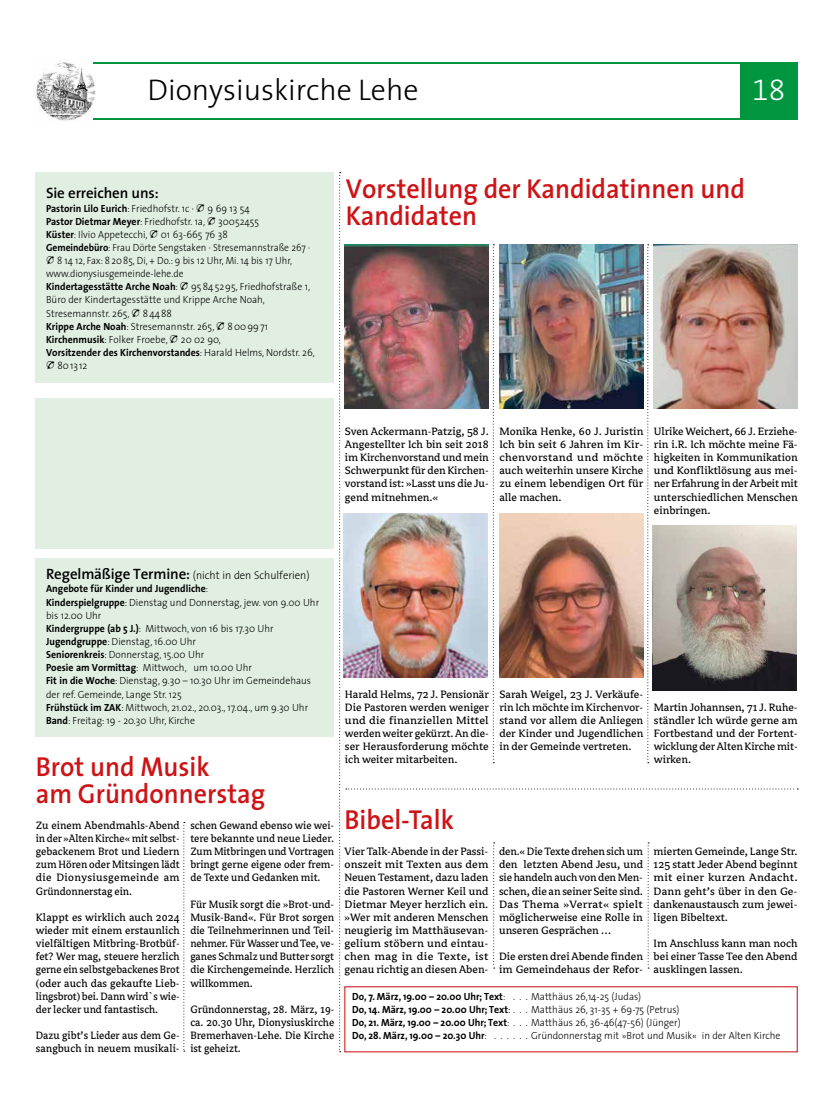
<style>
.page{position:relative;width:833px;height:1117px;background:#fff}
.page>*{position:absolute;margin:0;border:0;box-sizing:border-box;transform-origin:0 0}
.t1{font:300 30px "The Sans";color:#000}
.t2{font:30px "The Sans Light Expert";color:#fff}
.t3{font:600 27.5px/26.2px "The Sans";color:#cd1316;scale:.95 1}
.t4{font:600 15px "The Sans";letter-spacing:-.01em;color:#000}
.t5{font:11.88px/13.1px "Avance Pro";color:#000;text-align:justify}
.t6{font:11.88px/13.1px "Avance Pro";color:#000;text-align:justify;scale:.95 1}
.t7{font:300 11.25px "The Sans";color:#000;scale:.95 1}
.t8{font:300 10.38px/13.1px "The Sans";color:#000;scale:.95 1}
.t9{font:700 10.38px "The Sans";color:#000;scale:.95 1}
.t10{font:300 10.38px "The Sans";color:#000;scale:.92 1}
.t11{font:300 10.38px "The Sans";letter-spacing:.06em;color:#000;scale:.95 1}
.s1{font-weight:300}
.s2{font-weight:700}
.s3{font-family:"European Pi Three";font-weight:400;font-size:11.25px}
.s4{font-weight:600;font-size:15px}
</style>
<div class="page">
<div style="left:35px;top:398px;width:299px;height:150px;background:#e1efe2"></div>
<div style="left:740px;top:62px;width:57px;height:57px;background:#00963f"></div>
<img style="left:36px;top:62px;width:60px;height:59px">
<hr style="left:93px;top:62px;width:704px;height:2px;background:#00963f">
<hr style="left:93px;top:118px;width:704px;height:1px;background:#00963f">
<div style="left:35px;top:172px;width:299px;height:210px;background:#e1efe2"></div>
<div style="left:35px;top:558px;width:299px;height:178px;background:#e1efe2"></div>
<svg style="left:183px;top:821px;width:2px;height:230px"></svg>
<svg style="left:339px;top:172px;width:459px;height:879px"></svg>
<img style="left:345px;top:244px;width:143px;height:164px">
<img style="left:499px;top:244px;width:144px;height:164px">
<img style="left:653px;top:244px;width:144px;height:164px">
<img style="left:343px;top:513px;width:144px;height:164px">
<img style="left:652px;top:525px;width:144px;height:165px">
<img style="left:499px;top:513px;width:144px;height:164px">
<h1 class="t1" style="left:147px;top:65px;width:272px">Dionysiuskirche Lehe</h1>
<h1 class="t2" style="left:752px;top:65px;width:35px">18</h1>
<p class="t4" style="left:46px;top:181px;width:114px">Sie erreichen uns:</p>
<p class="t9" style="left:46px;top:199px;width:157px">Pastorin Lilo Eurich<span class="s1">: Friedhofstr. 1c ·</span></p>
<p class="t8" style="left:207px;top:201px;width:46px">9 69 13 54</p>
<p class="t8" style="left:46px;top:214px;width:226px"><span class="s2">Pastor Dietmar Meyer</span>: Friedhofstr. 1a, <span class="s3">T</span> 30052455</p>
<p class="t8" style="left:46px;top:227px;width:193px"><span class="s2">Küster</span>: Ilvio Appetecchi, <span class="s3">T</span> 01 63-665 76 38</p>
<p class="t10" style="left:46px;top:239px;width:288px"><span class="s2">Gemeindebüro</span>: Frau Dörte Sengstaken · Stresemannstraße 267 ·</p>
<p class="t10" style="left:57px;top:252px;width:257px">8 14 12, Fax: 82085, Di, + Do.: 9 bis 12 Uhr, Mi. 14 bis 17 Uhr,</p>
<p class="t10" style="left:46px;top:265px;width:151px">www.dionysiusgemeinde-lehe.de</p>
<p class="t9" style="left:46px;top:278px;width:140px">Kindertagesstätte Arche Noah<span class="s1">:</span></p>
<p class="t8" style="left:46px;top:280px;width:279px;text-indent:145px">95845295, Friedhofstraße 1,<br>Büro der Kindertagesstätte und Krippe Arche Noah,<br>Stresemannstr. 265,</p>
<p class="t8" style="left:46px;top:306px;width:179px;text-indent:97px">84488<br><span class="s2">Krippe Arche Noah</span>: Stresemannstr. 265,</p>
<p class="t11" style="left:227px;top:317px;width:44px">8009971</p>
<p class="t8" style="left:46px;top:332px;width:130px"><span class="s2">Kirchenmusik</span>: Folker Froebe,</p>
<p class="t8" style="left:181px;top:332px;width:44px">20 02 90,</p>
<p class="t9" style="left:46px;top:344px;width:284px">Vorsitzender des Kirchenvorstandes<span class="s1">: Harald Helms, Nordstr. 26,</span></p>
<p class="t8" style="left:57px;top:358px;width:33px">8013 12</p>
<h2 class="t3" style="left:346px;top:175px;width:422px">Vorstellung der Kandidatinnen und<br>Kandidaten</h2>
<p class="t5" style="left:345px;top:425px;width:145px">Sven Ackermann-Patzig, 58 J.<br>Angestellter Ich bin seit 2018 im Kirchenvorstand und mein Schwerpunkt für den Kirchen&shy;vorstand ist: »Lasst uns die Ju&shy;gend mitnehmen.«</p>
<p class="t5" style="left:499px;top:425px;width:145px">Monika Henke, 60 J. Juristin Ich bin seit 6 Jahren im Kir&shy;chenvorstand und möchte auch weiterhin unsere Kirche zu einem lebendigen Ort für alle machen.</p>
<p class="t5" style="left:654px;top:425px;width:145px">Ulrike Weichert, 66 J. Erziehe&shy;rin i.R. Ich möchte meine Fä&shy;higkeiten in Kommunikation und Konfliktlösung aus mei&shy;ner Erfahrung in der Arbeit mit unterschiedlichen Menschen einbringen.</p>
<p class="t7" style="left:46px;top:566px;width:279px"><span class="s4">Regelmäßige Termine:</span> (nicht in den Schulferien)</p>
<p class="t8" style="left:46px;top:582px;width:289px"><span class="s2">Angebote für Kinder und Jugendliche</span>:<br><span class="s2">Kinderspielgruppe</span>: Dienstag und Donnerstag, jew. von 9.00 Uhr bis 12.00 Uhr<br><span class="s2">Kindergruppe (ab 5 J.)</span>: Mittwoch, von 16 bis 17.30 Uhr <span class="s2">Jugendgruppe</span>: Dienstag, 16.00 Uhr<br><span class="s2">Seniorenkreis</span>: Donnerstag, 15.00 Uhr<br><span class="s2">Poesie am Vormittag</span>: Mittwoch, um 10.00 Uhr<br><span class="s2">Fit in die Woche</span>: Dienstag, 9.30 – 10.30 Uhr im Gemeindehaus der ref. Gemeinde, Lange Str. 125<br><span class="s2">Frühstück im ZAK</span>: Mittwoch, 21.02., 20.03., 17.04., um 9.30 Uhr <span class="s2">Band</span>: Freitag: 19 - 20.30 Uhr, Kirche</p>
<h2 class="t3" style="left:36px;top:753px;width:243px">Brot und Musik<br>am Gründonnerstag</h2>
<p class="t5" style="left:36px;top:818px;width:145px">Zu einem Abendmahls-Abend in der »Alten Kirche« mit selbst&shy;gebackenem Brot und Liedern zum Hören oder Mitsingen lädt die Dionysiusgemeinde am Gründonnerstag ein.</p>
<p class="t5" style="left:36px;top:910px;width:145px">Klappt es wirklich auch 2024 wieder mit einem erstaunlich vielfältigen Mitbring-Brotbüf&shy;fet? Wer mag, steuere herzlich gerne ein selbstgebackenes Brot (oder auch das gekaufte Lieb&shy;lingsbrot) bei. Dann wird`s wie&shy;der lecker und fantastisch.</p>
<p class="t6" style="left:36px;top:1028px;width:153px">Dazu gibt’s Lieder aus dem Ge&shy;sangbuch in neuem musikali-</p>
<p class="t6" style="left:190px;top:818px;width:153px">schen Gewand ebenso wie wei&shy;tere bekannte und neue Lieder.<br>Zum Mitbringen und Vortragen bringt gerne eigene oder frem&shy;de Texte und Gedanken mit.</p>
<p class="t6" style="left:190px;top:897px;width:153px">Für Musik sorgt die »Brot-und-Musik-Band«. Für Brot sorgen die Teilnehmerinnen und Teil&shy;nehmer. Für Wasser und Tee, ve&shy;ganes Schmalz und Butter sorgt die Kirchengemeinde. Herzlich willkommen.</p>
<p class="t6" style="left:190px;top:1002px;width:153px">Gründonnerstag, 28. März, 19- ca. 20.30 Uhr, Dionysiuskirche Bremerhaven-Lehe. Die Kirche ist geheizt.</p>
<p class="t5" style="left:345px;top:687px;width:145px">Harald Helms, 72 J. Pensionär Die Pastoren werden weniger und die finanziellen Mittel werden weiter gekürzt. An die&shy;ser Herausforderung möchte ich weiter mitarbeiten.</p>
<p class="t5" style="left:499px;top:687px;width:145px">Sarah Weigel, 23 J. Verkäufe&shy;rin Ich möchte im Kirchenvor&shy;stand vor allem die Anliegen der Kinder und Jugendlichen in der Gemeinde vertreten.</p>
<p class="t5" style="left:654px;top:700px;width:145px">Martin Johannsen, 71 J. Ruhe&shy;ständler Ich würde gerne am Fortbestand und der Fortent&shy;wicklung der Alten Kirche mit&shy;wirken.</p>
<h2 class="t3" style="left:344px;top:805px;width:117px">Bibel-Talk</h2>
<p class="t5" style="left:344px;top:845px;width:145px">Vier Talk-Abende in der Passi&shy;onszeit mit Texten aus dem Neuen Testament, dazu laden die Pastoren Werner Keil und Dietmar Meyer herzlich ein. »Wer mit anderen Menschen neugierig im Matthäusevan&shy;gelium stöbern und eintau&shy;chen mag in die Texte, ist genau richtig an diesen Aben-</p>
<p class="t5" style="left:499px;top:845px;width:145px">den.« Die Texte drehen sich um den letzten Abend Jesu, und sie handeln auch von den Men&shy;schen, die an seiner Seite sind.<br>Das Thema »Verrat« spielt möglicherweise eine Rolle in unseren Gesprächen …</p>
<p class="t5" style="left:499px;top:950px;width:145px">Die ersten drei Abende finden im Gemeindehaus der Refor-</p>
<p class="t5" style="left:653px;top:845px;width:145px">mierten Gemeinde, Lange Str.<br>125 statt Jeder Abend beginnt mit einer kurzen Andacht.<br>Dann geht’s über in den Ge&shy;dankenaustausch zum jewei&shy;ligen Bibeltext.</p>
<p class="t5" style="left:653px;top:936px;width:145px">Im Anschluss kann man noch bei einer Tasse Tee den Abend ausklingen lassen.</p>
<p class="t8" style="left:352px;top:988px;width:347px;text-indent:179px">Matthäus 26,14-25 (Judas)<br><span class="s2">Do, 14. März, 19.00 – 20.00 Uhr; Text</span>: . . . Matthäus 26, 31-35 + 69-75 (Petrus)<br><span class="s2">Do, 21. März, 19.00 – 20.00 Uhr; Text</span>: . . . Matthäus 26, 36-46(47-56) (Jünger)<br><span class="s2">Do, 28. März, 19.00 – 20.30 Uhr</span>: ......</p>
<p class="t9" style="left:352px;top:987px;width:168px">Do, 7. März, 19.00 – 20.00 Uhr; Text<span class="s1">: ...</span></p>
<p class="t8" style="left:531px;top:1028px;width:264px">Gründonnerstag mit »Brot und Musik« in der Alten Kirche</p>
</div>
